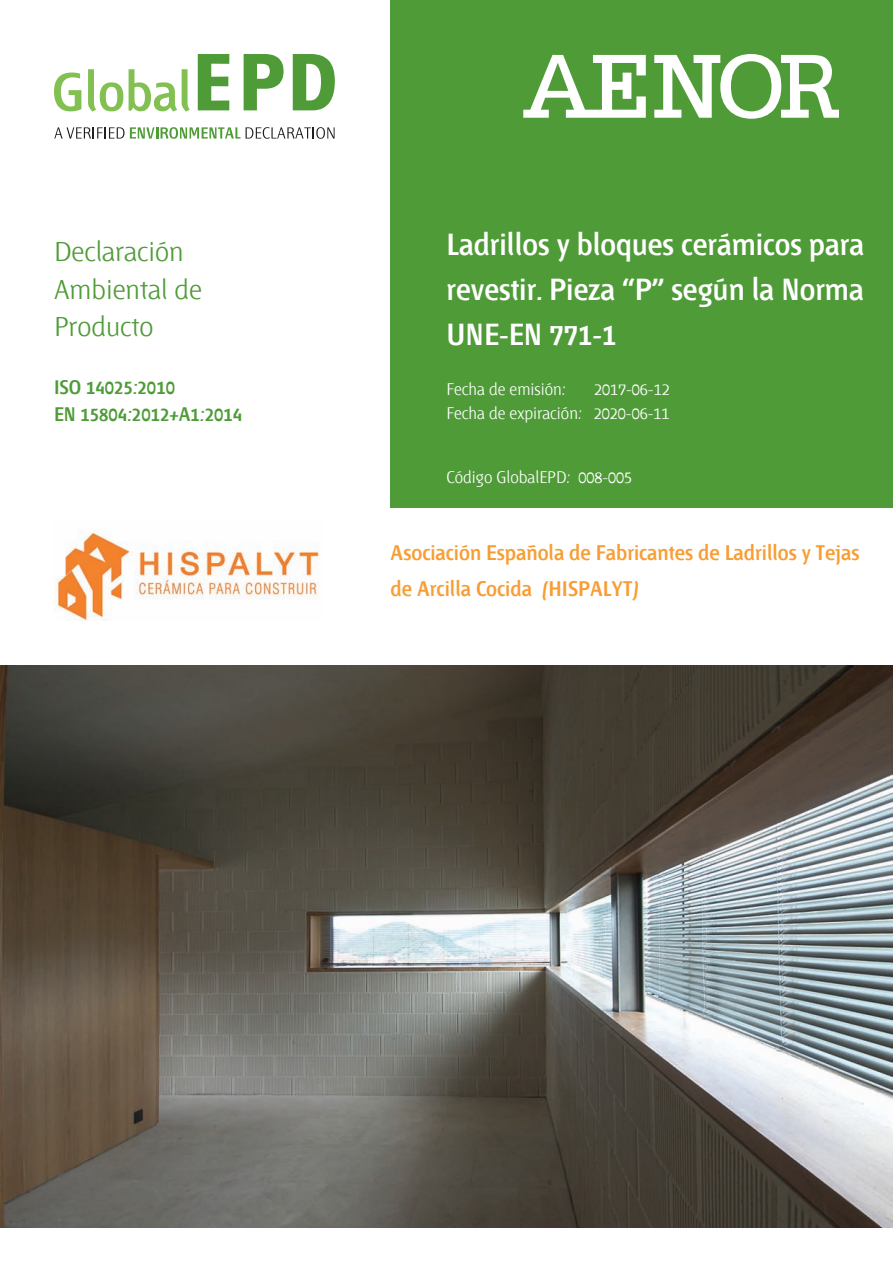
<style>
.page{position:relative;width:893px;height:1263px;background:#fff}
.page>*{position:absolute;margin:0;border:0;box-sizing:border-box;transform-origin:0 0}
.t1{font:30.3px/45px "AENOR Fontana ND Demibold";color:#fff;text-align:justify}
.t2{font:27px/37.5px "AENOR Fontana ND";color:#4f9b38}
.t3{font:21px/36px "AENOR Fontana ND Demibold";color:#f89d33}
.t4{font:19.5px/27px "AENOR Fontana ND Demibold";color:#4f9b38}
.t5{font:16.65px/24px "AENOR Fontana ND";color:#fff;text-align:right}
</style>
<div class="page">
<div style="left:391px;top:0;width:502px;height:507px;background:#4f9b38"></div>
<svg style="left:54px;top:127px;width:186px;height:12px"></svg>
<svg style="left:246px;top:127px;width:89px;height:12px"></svg>
<svg style="left:198px;top:54px;width:31px;height:56px"></svg>
<svg style="left:293px;top:54px;width:42px;height:56px"></svg>
<svg style="left:54px;top:73px;width:27px;height:38px"></svg>
<svg style="left:88px;top:69px;width:35px;height:43px"></svg>
<svg style="left:129px;top:69px;width:61px;height:43px"></svg>
<svg style="left:244px;top:54px;width:40px;height:56px"></svg>
<svg style="left:523px;top:55px;width:123px;height:63px"></svg>
<svg style="left:654px;top:54px;width:185px;height:65px"></svg>
<img style="left:54px;top:530px;width:265px;height:91px">
<img style="left:0;top:665px;width:892px;height:563px">
<h2 class="t2" style="left:54px;top:234px;width:150px">Declaración<br>Ambiental de<br>Producto</h2>
<p class="t4" style="left:54px;top:375px;width:190px">ISO 14025:2010<br>EN 15804:2012+A1:2014</p>
<h1 class="t1" style="left:446px;top:223px;width:419px">Ladrillos y bloques cerámicos para revestir. Pieza “P” según la Norma UNE-EN 771-1</h1>
<p class="t5" style="left:446px;top:378px;width:120px">Fecha de emisión:</p>
<p class="t5" style="left:446px;top:378px;width:225px">2017-06-12<br>Fecha de expiración: 2020-06-11</p>
<p class="t5" style="left:446px;top:466px;width:187px">Código GlobalEPD: 008-005</p>
<p class="t3" style="left:391px;top:535px;width:470px">Asociación Española de Fabricantes de Ladrillos y Tejas de Arcilla Cocida (HISPALYT)</p>
</div>
